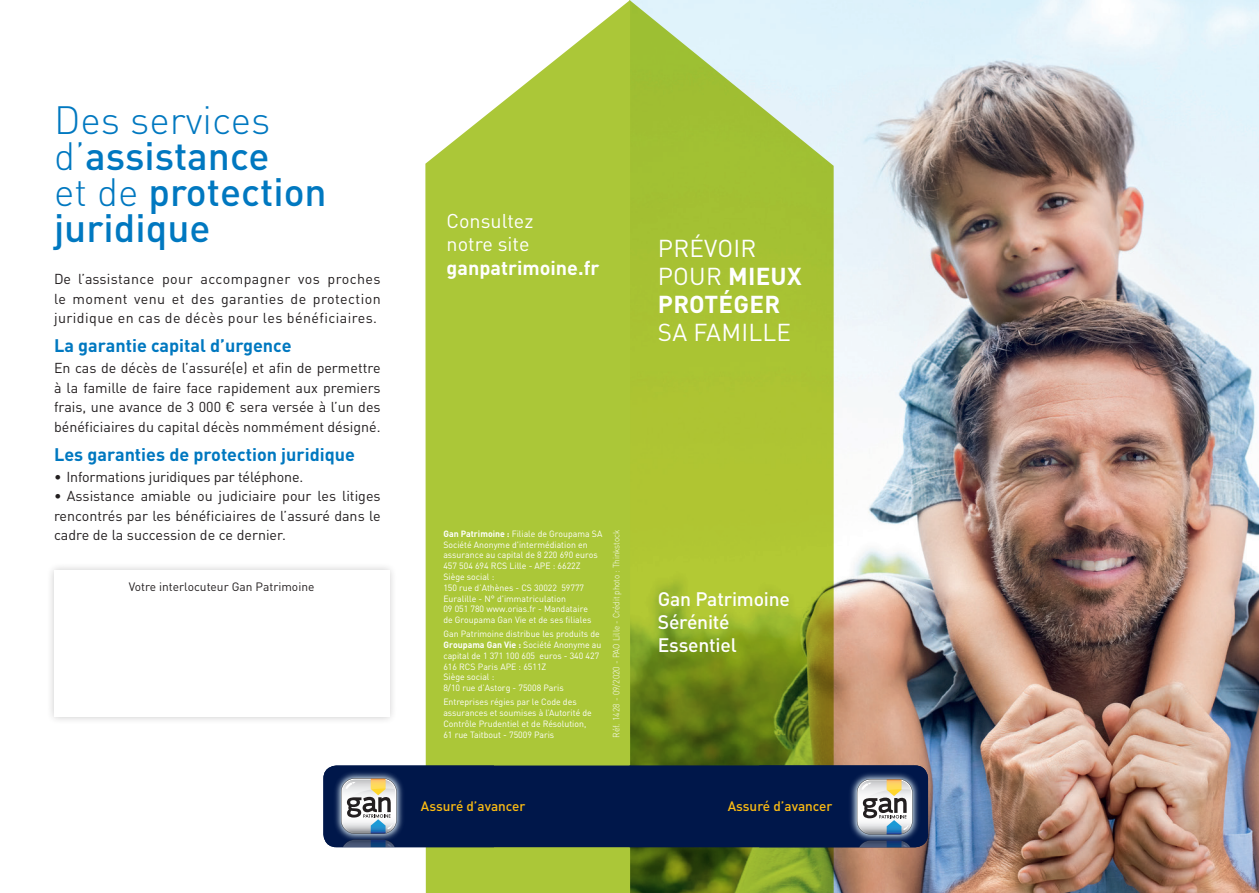
<style>
.page{position:relative;width:1259px;height:893px;background:#fff}
.page>*{position:absolute;margin:0;border:0;box-sizing:border-box;transform-origin:0 0}
.t1{font:500 39px/36px "DIN Pro";color:#0078c0}
.t2{font:700 24.15px/28.2px "DIN Pro";letter-spacing:.01em;color:#fff}
.t3{font:24.15px "DIN Pro";letter-spacing:.01em;color:#fff}
.t4{font:19.8px/23.7px "DIN Pro";color:#fff}
.t5{font:700 19.8px "DIN Pro";color:#fff}
.t6{font:500 19.35px/23px "DIN Pro";letter-spacing:-.01em;color:#fff}
.t7{font:700 18px "DIN Pro";color:#0078c0}
.t8{font:14.25px/19.5px "DIN Pro";color:#231f20;text-align:justify}
.t9{font:500 13.5px "DIN Pro";color:#fdbc12}
.t10{font:12px "DIN Pro";color:#231f20}
.t11{font:9px/10.8px "DIN Pro";color:#fff}
.t12{font:300 9px "DIN Pro";color:#fff;scale:.95 1}
.s1{font-weight:300}
.s2{font-weight:400}
.s3{font-weight:700}
</style>
<div class="page">
<img style="left:833px;top:0;width:426px;height:893px">
<svg style="left:630px;top:0;width:203px;height:893px;background:#9fb741"></svg>
<svg style="left:425px;top:0;width:205px;height:893px;background:#bcd262"></svg>
<svg style="left:323px;top:765px;width:605px;height:82px;background:#1b305a"></svg>
<div style="left:46px;top:562px;width:351px;height:163px;background:#231f20;opacity:.24"></div>
<div style="left:54px;top:571px;width:335px;height:146px;background:#fff"></div>
<h1 class="t1" style="left:54px;top:98px;width:274px"><span class="s1">Des services d’</span>assistance<br><span class="s1">et de</span> protection juridique</h1>
<h3 class="t8" style="left:54px;top:268px;width:328px">De l’assistance pour accompagner vos proches le moment venu et des garanties de protection juridique en cas de décès pour les bénéficiaires.</h3>
<h3 class="t7" style="left:54px;top:331px;width:239px">La garantie capital d’urgence</h3>
<h3 class="t8" style="left:54px;top:357px;width:328px">En cas de décès de l’assuré(e) et afin de permettre à la famille de faire face rapidement aux premiers frais, une avance de 3 000 € sera versée à l’un des bénéficiaires du capital décès nommément désigné.</h3>
<h3 class="t7" style="left:54px;top:439px;width:302px">Les garanties de protection juridique</h3>
<h3 class="t8" style="left:54px;top:465px;width:251px">• Informations juridiques par téléphone.</h3>
<h3 class="t8" style="left:54px;top:485px;width:328px">• Assistance amiable ou judiciaire pour les litiges rencontrés par les bénéficiaires de l’assuré dans le cadre de la succession de ce dernier.</h3>
<h3 class="t10" style="left:129px;top:578px;width:187px">Votre interlocuteur Gan Patrimoine</h3>
<h3 class="t4" style="left:446px;top:207px;width:88px">Consultez notre site</h3>
<h3 class="t5" style="left:446px;top:251px;width:154px">ganpatrimoine.fr</h3>
<h2 class="t2" style="left:658px;top:231px;width:145px"><span class="s2">PRÉVOIR<br>POUR</span> MIEUX<br>PROTÉGER</h2>
<h2 class="t3" style="left:658px;top:313px;width:135px">SA FAMILLE</h2>
<p class="t11" style="left:443px;top:527px;width:160px"><span class="s3">Gan Patrimoine :</span> Filiale de Groupama SA Société Anonyme d'intermédiation en assurance au capital de 8 220 690 euros 457 504 694 RCS Lille - APE : 6622Z Siège social :<br>150 rue d’Athènes - CS 30022 59777<br>Euralille - N° d'immatriculation<br>09 051 780 www.orias.fr - Mandataire<br>de Groupama Gan Vie et de ses filiales</p>
<p class="t11" style="left:443px;top:628px;width:159px">Gan Patrimoine distribue les produits de<br><span class="s3">Groupama Gan Vie :</span> Société Anonyme au capital de 1 371 100 605 euros - 340 427<br>616 RCS Paris APE : 6511Z<br>Siège social :<br>8/10 rue d’Astorg - 75008 Paris</p>
<p class="t11" style="left:443px;top:696px;width:150px">Entreprises régies par le Code des assurances et soumises à l’Autorité de Contrôle Prudentiel et de Résolution, 61 rue Taitbout - 75009 Paris</p>
<p class="t12" style="left:609px;top:737px;width:220px;rotate:-90deg">Réf. 1428 - 09/2020 - PAO Lille - Crédit photo : Thinkstock</p>
<h3 class="t6" style="left:658px;top:586px;width:134px">Gan Patrimoine<br>Sérénité<br>Essentiel</h3>
<h3 class="t9" style="left:421px;top:795px;width:106px">Assuré d’avancer</h3>
<h3 class="t9" style="left:727px;top:795px;width:106px">Assuré d’avancer</h3>
</div>
